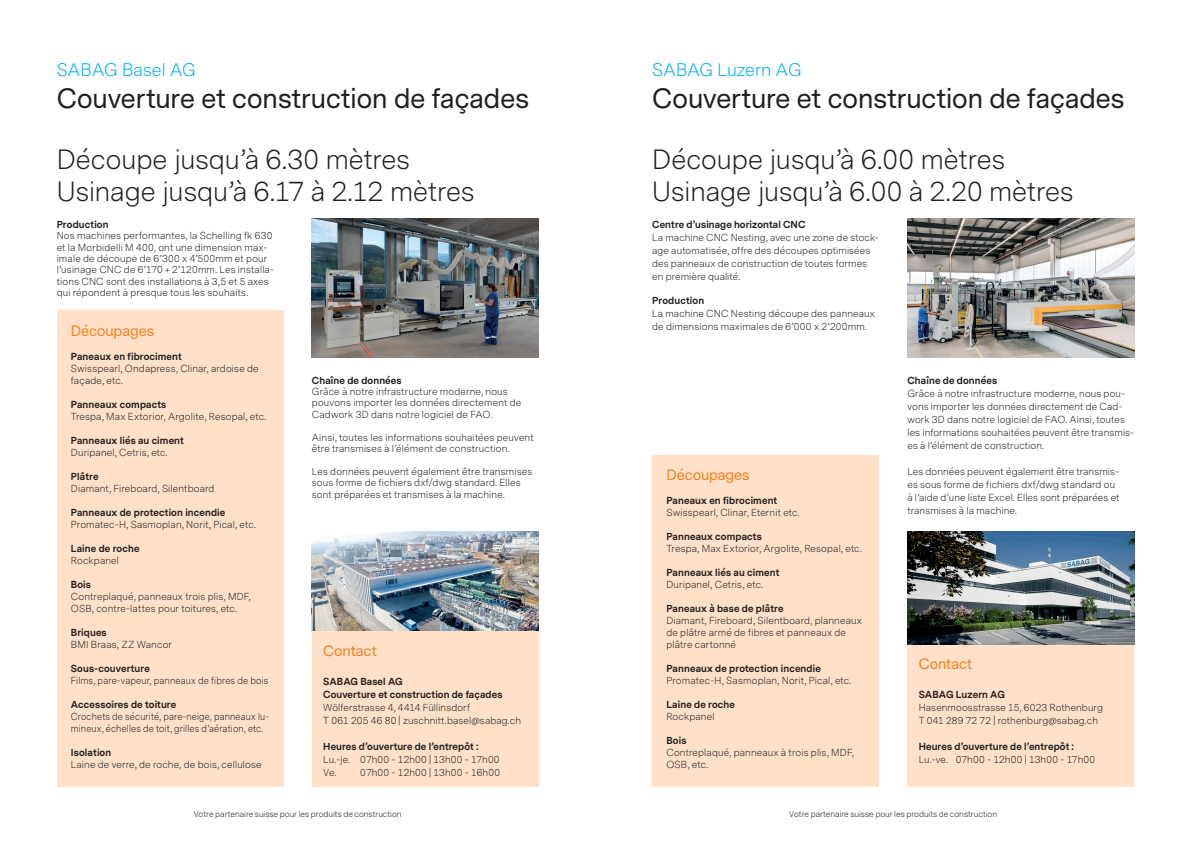
<style>
.page{position:relative;width:1191px;height:842px;background:#fff}
.page>*{position:absolute;margin:0;border:0;box-sizing:border-box;transform-origin:0 0}
.t1{font:300 26px/32px "Messina Sans";color:#231f20}
.t2{font:26px "Messina Sans";color:#231f20}
.t3{font:300 17px "Messina Sans";letter-spacing:-.005em;color:#00aeef}
.t4{font:14px "Messina Sans";color:#f58220}
.t5{font:300 9.5px/13px "Messina Sans";letter-spacing:.015em;color:#231f20}
.t6{font:700 9.5px/13px "Messina Sans";letter-spacing:.015em;color:#231f20}
.t7{font:300 9.5px/12px "Messina Sans";letter-spacing:.015em;color:#231f20;scale:.93 1}
.t8{font:300 9.5px "Messina Sans";letter-spacing:.015em;color:#231f20;scale:.94 1}
.t9{font:300 8px "Messina Sans";color:#231f20}
</style>
<div class="page">
<div style="left:57px;top:311px;width:226px;height:476px;background:#fee1c8"></div>
<img style="left:312px;top:219px;width:227px;height:138px">
<img style="left:312px;top:532px;width:227px;height:99px">
<img style="left:907px;top:219px;width:227px;height:138px">
<div style="left:907px;top:644px;width:227px;height:143px;background:#fee1c8"></div>
<img style="left:907px;top:532px;width:227px;height:112px">
<div style="left:652px;top:455px;width:227px;height:332px;background:#fee1c8"></div>
<div style="left:312px;top:631px;width:227px;height:156px;background:#fee1c8"></div>
<h2 class="t3" style="left:57px;top:58px;width:141px">SABAG Basel AG</h2>
<h1 class="t2" style="left:57px;top:81px;width:474px">Couverture et construction de façades</h1>
<h1 class="t1" style="left:57px;top:144px;width:419px">Découpe jusqu’à 6.30 mètres<br>Usinage jusqu’à 6.17 à 2.12 mètres</h1>
<p class="t6" style="left:57px;top:218px;width:53px">Production</p>
<p class="t5" style="left:57px;top:230px;width:219px;line-height:11.4px">Nos machines performantes, la Schelling fk 630 et la Morbidelli M 400, ont une dimension max&shy;imale de découpe de 6’300 x 4’500mm et pour l’usinage CNC de 6’170 + 2’120mm. Les installa&shy;tions CNC sont des installations à 3,5 et 5 axes qui répondent à presque tous les souhaits.</p>
<h3 class="t4" style="left:71px;top:322px;width:85px">Découpages</h3>
<p class="t6" style="left:71px;top:350px;width:112px">Paneaux en fibrociment</p>
<p class="t5" style="left:71px;top:363px;width:189px;line-height:12px">Swisspearl, Ondapress, Clinar, ardoise de façade, etc.</p>
<p class="t6" style="left:71px;top:398px;width:97px">Panneaux compacts</p>
<p class="t5" style="left:71px;top:410px;width:197px">Trespa, Max Extorior, Argolite, Resopal, etc.</p>
<p class="t6" style="left:71px;top:434px;width:115px">Panneaux liés au ciment</p>
<p class="t5" style="left:71px;top:446px;width:98px">Duripanel, Cetris, etc.</p>
<p class="t6" style="left:71px;top:470px;width:29px">Plâtre</p>
<p class="t5" style="left:71px;top:482px;width:145px">Diamant, Fireboard, Silentboard</p>
<p class="t6" style="left:71px;top:506px;width:156px">Panneaux de protection incendie</p>
<p class="t5" style="left:71px;top:518px;width:186px">Promatec-H, Sasmoplan, Norit, Pical, etc.</p>
<p class="t6" style="left:71px;top:542px;width:70px">Laine de roche</p>
<p class="t5" style="left:71px;top:554px;width:50px">Rockpanel</p>
<p class="t6" style="left:71px;top:578px;width:22px">Bois</p>
<p class="t5" style="left:71px;top:591px;width:181px;line-height:12px">Contreplaqué, panneaux trois plis, MDF,<br>OSB, contre-lattes pour toitures, etc.</p>
<p class="t6" style="left:71px;top:626px;width:37px">Briques</p>
<p class="t5" style="left:71px;top:638px;width:103px">BMI Braas, ZZ Wancor</p>
<p class="t6" style="left:71px;top:662px;width:80px">Sous-couverture</p>
<p class="t8" style="left:71px;top:674px;width:212px">Films, pare-vapeur, panneaux de fibres de bois</p>
<p class="t6" style="left:71px;top:698px;width:107px">Accessoires de toiture</p>
<p class="t7" style="left:71px;top:711px;width:215px">Crochets de sécurité, pare-neige, panneaux lu&shy;mineux, échelles de toit, grilles d’aération, etc.</p>
<p class="t6" style="left:71px;top:746px;width:42px">Isolation</p>
<p class="t5" style="left:71px;top:758px;width:192px">Laine de verre, de roche, de bois, cellulose</p>
<p class="t6" style="left:312px;top:374px;width:91px">Chaîne de données</p>
<p class="t5" style="left:312px;top:386px;width:211px;line-height:11.4px">Grâce à notre infrastructure moderne, nous pouvons importer les données directement de<br>Cadwork 3D dans notre logiciel de FAO.</p>
<p class="t5" style="left:312px;top:432px;width:223px;line-height:11.4px">Ainsi, toutes les informations souhaitées peuvent être transmises à l’élément de construction.</p>
<p class="t5" style="left:312px;top:466px;width:222px;line-height:11.4px">Les données peuvent également être transmises sous forme de fichiers dxf/dwg standard. Elles sont préparées et transmises à la machine.</p>
<h3 class="t4" style="left:323px;top:641px;width:55px">Contact</h3>
<p class="t6" style="left:323px;top:675px;width:181px">SABAG Basel AG<br>Couverture et construction de façades</p>
<p class="t5" style="left:323px;top:701px;width:199px">Wölferstrasse 4, 4414 Füllinsdorf<br>T 061 205 46 80 | zuschnitt.basel@sabag.ch</p>
<p class="t6" style="left:323px;top:740px;width:157px">Heures d’ouverture de l’entrepôt :</p>
<p class="t5" style="left:323px;top:753px;width:178px">Lu.-je. 07h00 - 12h00 | 13h00 - 17h00<br>Ve.</p>
<p class="t5" style="left:360px;top:766px;width:141px">07h00 - 12h00 | 13h00 - 16h00</p>
<h2 class="t3" style="left:652px;top:58px;width:151px">SABAG Luzern AG</h2>
<h1 class="t2" style="left:652px;top:81px;width:474px">Couverture et construction de façades</h1>
<h1 class="t1" style="left:652px;top:144px;width:423px">Découpe jusqu’à 6.00 mètres<br>Usinage jusqu’à 6.00 à 2.20 mètres</h1>
<p class="t6" style="left:652px;top:218px;width:155px">Centre d’usinage horizontal CNC</p>
<p class="t5" style="left:652px;top:231px;width:228px">La machine CNC Nesting, avec une zone de stock&shy;age automatisée, offre des découpes optimisées des panneaux de construction de toutes formes en première qualité.</p>
<p class="t6" style="left:652px;top:294px;width:53px">Production</p>
<p class="t5" style="left:652px;top:307px;width:224px">La machine CNC Nesting découpe des panneaux de dimensions maximales de 6’000 x 2’200mm.</p>
<h3 class="t4" style="left:666px;top:466px;width:85px">Découpages</h3>
<p class="t6" style="left:666px;top:494px;width:112px">Paneaux en fibrociment</p>
<p class="t5" style="left:666px;top:506px;width:135px">Swisspearl, Clinar, Eternit etc.</p>
<p class="t6" style="left:666px;top:530px;width:97px">Panneaux compacts</p>
<p class="t5" style="left:666px;top:542px;width:197px">Trespa, Max Extorior, Argolite, Resopal, etc.</p>
<p class="t6" style="left:666px;top:566px;width:115px">Panneaux liés au ciment</p>
<p class="t5" style="left:666px;top:578px;width:98px">Duripanel, Cetris, etc.</p>
<p class="t6" style="left:666px;top:602px;width:119px">Paneaux à base de plâtre</p>
<p class="t5" style="left:666px;top:615px;width:197px;line-height:12px">Diamant, Fireboard, Silentboard, planneaux de plâtre armé de fibres et panneaux de plâtre cartonné</p>
<p class="t6" style="left:666px;top:662px;width:156px">Panneaux de protection incendie</p>
<p class="t5" style="left:666px;top:674px;width:186px">Promatec-H, Sasmoplan, Norit, Pical, etc.</p>
<p class="t6" style="left:666px;top:698px;width:70px">Laine de roche</p>
<p class="t5" style="left:666px;top:710px;width:50px">Rockpanel</p>
<p class="t6" style="left:666px;top:734px;width:22px">Bois</p>
<p class="t5" style="left:666px;top:747px;width:189px;line-height:12px">Contreplaqué, panneaux à trois plis, MDF,<br>OSB, etc.</p>
<p class="t6" style="left:907px;top:374px;width:91px">Chaîne de données</p>
<p class="t5" style="left:907px;top:387px;width:228px">Grâce à notre infrastructure moderne, nous pou&shy;vons importer les données directement de Cad&shy;work 3D dans notre logiciel de FAO. Ainsi, toutes les informations souhaitées peuvent être transmis&shy;es à l’élément de construction.</p>
<p class="t5" style="left:907px;top:465px;width:214px">Les données peuvent également être transmis&shy;es sous forme de fichiers dxf/dwg standard ou à l’aide d’une liste Excel. Elles sont préparées et transmises à la machine.</p>
<h3 class="t4" style="left:918px;top:654px;width:55px">Contact</h3>
<p class="t6" style="left:918px;top:688px;width:88px">SABAG Luzern AG</p>
<p class="t5" style="left:918px;top:701px;width:186px">Hasenmoosstrasse 15, 6023 Rothenburg<br>T 041 289 72 72 | rothenburg@sabag.ch</p>
<p class="t6" style="left:918px;top:740px;width:157px">Heures d’ouverture de l’entrepôt :</p>
<p class="t5" style="left:918px;top:753px;width:178px">Lu.-ve. 07h00 - 12h00 | 13h00 - 17h00</p>
<p class="t9" style="left:194px;top:809px;width:209px">Votre partenaire suisse pour les produits de construction</p>
<p class="t9" style="left:789px;top:809px;width:209px">Votre partenaire suisse pour les produits de construction</p>
</div>
